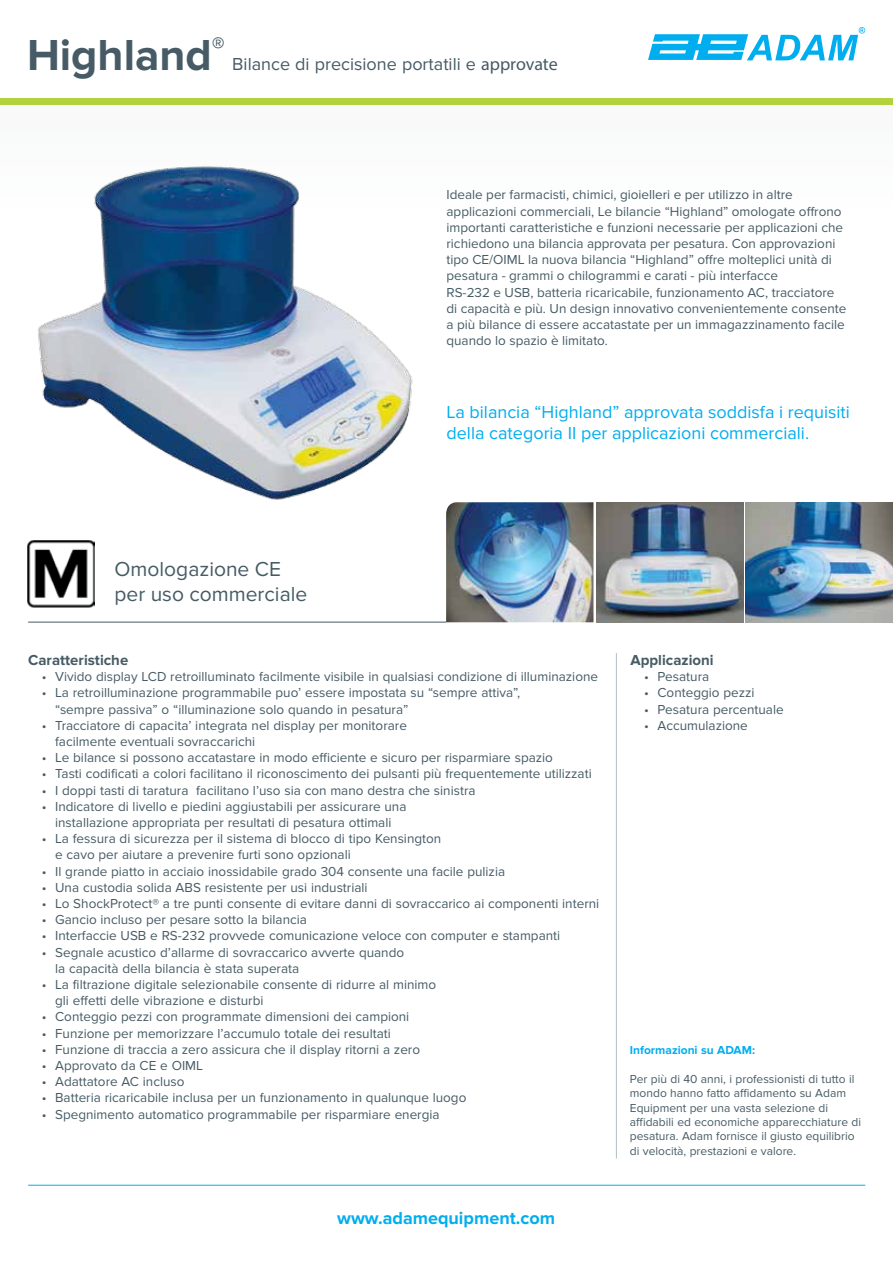
<style>
.page{position:relative;width:893px;height:1263px;background:#fff}
.page>*{position:absolute;margin:0;border:0;box-sizing:border-box;transform-origin:0 0}
.t1{font:700 45px "Proxima Nova";color:#465b65}
.t2{font:21px/25.2px "Proxima Nova";color:#465b65}
.t3{font:18px/21.6px "Proxima Nova";color:#00aeef}
.t4{font:18px "Proxima Nova";color:#465b65}
.t5{font:700 18px "Proxima Nova";color:#00aeef}
.t6{font:700 15px "Proxima Nova";color:#465b65}
.t7{font:13.5px/16.2px "Proxima Nova";color:#465b65}
.t8{font:12px/14.4px "Proxima Nova";color:#465b65}
.t9{font:700 12px "Proxima Nova";color:#00aeef}
.s1{font-family:"Myriad Pro"}
</style>
<div class="page">
<div style="left:0;top:104px;width:893px;height:114px;background:#fafbfb"></div>
<div style="left:0;top:98px;width:893px;height:6px;background:#b2d33e"></div>
<hr style="left:28px;top:1185px;width:837px;height:1px;background:#00aeef">
<hr style="left:28px;top:622px;width:418px;height:1px;background:#465b65">
<hr style="left:616px;top:653px;width:1px;height:505px;background:#b1bfc7">
<svg style="left:648px;top:27px;width:217px;height:33px"></svg>
<img style="left:37px;top:166px;width:376px;height:334px">
<img style="left:745px;top:502px;width:148px;height:120px">
<img style="left:596px;top:502px;width:147px;height:120px">
<img style="left:446px;top:502px;width:147px;height:120px">
<img style="left:27px;top:540px;width:67px;height:68px">
<h1 class="t1" style="left:27px;top:29px;width:199px">Highland<sup>®</sup></h1>
<h3 class="t4" style="left:232px;top:54px;width:327px">Bilance di precisione portatili e <span class="s1">approvate</span></h3>
<p class="t7" style="left:446px;top:187px;width:401px">Ideale per farmacisti, chimici, gioielleri e per utilizzo in altre applicazioni commerciali, Le bilancie “Highland” omologate offrono importanti caratteristiche e funzioni necessarie per applicazioni che richiedono una bilancia approvata per pesatura. Con approvazioni tipo CE/OIML la nuova bilancia “Highland” offre molteplici unità di pesatura - grammi o chilogrammi e carati - più interfacce<br>RS-232 e USB, batteria ricaricabile, funzionamento AC, tracciatore di capacità e più. Un design innovativo convenientemente consente a più bilance di essere accatastate per un immagazzinamento facile quando lo spazio è limitato.</p>
<h3 class="t3" style="left:446px;top:401px;width:405px">La bilancia “Highland” approvata soddisfa i requisiti della categoria II per applicazioni commerciali.</h3>
<h2 class="t2" style="left:115px;top:557px;width:194px">Omologazione CE per uso commerciale</h2>
<p class="t6" style="left:28px;top:651px;width:102px">Caratteristiche</p>
<p class="t7" style="left:42px;top:669px;width:558px">• Vivido display LCD retroilluminato facilmente visibile in qualsiasi condizione di illuminazione</p>
<p class="t7" style="left:55px;top:685px;width:467px;text-indent:-14px">• La retroilluminazione programmabile puo’ essere impostata su “sempre attiva”, “sempre passiva” o “illuminazione solo quando in pesatura”</p>
<p class="t7" style="left:55px;top:717px;width:353px;text-indent:-14px">• Tracciatore di capacita’ integrata nel display per monitorare facilmente eventuali sovraccarichi</p>
<p class="t7" style="left:42px;top:750px;width:513px">• Le bilance si possono accatastare in modo efficiente e sicuro per risparmiare spazio</p>
<p class="t7" style="left:42px;top:766px;width:552px">• Tasti codificati a colori facilitano il riconoscimento dei pulsanti più frequentemente utilizzati</p>
<p class="t7" style="left:42px;top:782px;width:435px">• I doppi tasti di taratura facilitano l’uso sia con mano destra che sinistra</p>
<p class="t7" style="left:42px;top:798px;width:366px;text-align:center">• Indicatore di livello e piedini aggiustabili per assicurare una installazione appropriata per resultati di pesatura ottimali</p>
<p class="t7" style="left:55px;top:831px;width:388px;text-indent:-14px">• La fessura di sicurezza per il sistema di blocco di tipo Kensington e cavo per aiutare a prevenire furti sono opzionali</p>
<p class="t7" style="left:42px;top:863px;width:465px">• Il grande piatto in acciaio inossidabile grado 304 consente una facile pulizia</p>
<p class="t7" style="left:42px;top:879px;width:327px">• Una custodia solida ABS resistente per usi industriali</p>
<p class="t7" style="left:42px;top:895px;width:559px">• Lo ShockProtect® a tre punti consente di evitare danni di sovraccarico ai componenti interni</p>
<p class="t7" style="left:42px;top:912px;width:267px">• Gancio incluso per pesare sotto la bilancia</p>
<p class="t7" style="left:42px;top:928px;width:520px">• Interfaccie USB e RS-232 provvede comunicazione veloce con computer e stampanti</p>
<p class="t7" style="left:55px;top:944px;width:351px;text-indent:-14px">• Segnale acustico d’allarme di sovraccarico avverte quando la capacità della bilancia è stata superata</p>
<p class="t7" style="left:55px;top:976px;width:382px;text-indent:-14px">• La filtrazione digitale selezionabile consente di ridurre al minimo gli effetti delle vibrazione e disturbi</p>
<p class="t7" style="left:42px;top:1009px;width:369px">• Conteggio pezzi con programmate dimensioni dei campioni</p>
<p class="t7" style="left:42px;top:1025px;width:351px">• Funzione per memorizzare l’accumulo totale dei resultati</p>
<p class="t7" style="left:42px;top:1041px;width:380px">• Funzione di traccia a zero assicura che il display ritorni a zero</p>
<p class="t7" style="left:42px;top:1057px;width:163px">• Approvato da CE e OIML</p>
<p class="t7" style="left:42px;top:1074px;width:144px">• Adattatore AC incluso</p>
<p class="t7" style="left:42px;top:1090px;width:426px">• Batteria ricaricabile inclusa per un funzionamento in qualunque luogo</p>
<p class="t7" style="left:42px;top:1106px;width:399px">• Spegnimento automatico programmabile per risparmiare energia</p>
<h3 class="t5" style="left:337px;top:1208px;width:219px">www.adamequipment.com</h3>
<p class="t6" style="left:630px;top:651px;width:85px">Applicazioni</p>
<p class="t7" style="left:644px;top:669px;width:67px">• Pesatura</p>
<p class="t7" style="left:644px;top:685px;width:112px">• Conteggio pezzi</p>
<p class="t7" style="left:644px;top:701px;width:141px">• Pesatura percentuale</p>
<p class="t7" style="left:644px;top:717px;width:105px">• Accumulazione</p>
<p class="t9" style="left:630px;top:1043px;width:127px">Informazioni su ADAM:</p>
<p class="t8" style="left:630px;top:1072px;width:233px">Per più di 40 anni, i professionisti di tutto il mondo hanno fatto affidamento su Adam Equipment per una vasta selezione di affidabili ed economiche apparecchiature di pesatura. Adam fornisce il giusto equilibrio di velocità, prestazioni e valore.</p>
</div>
